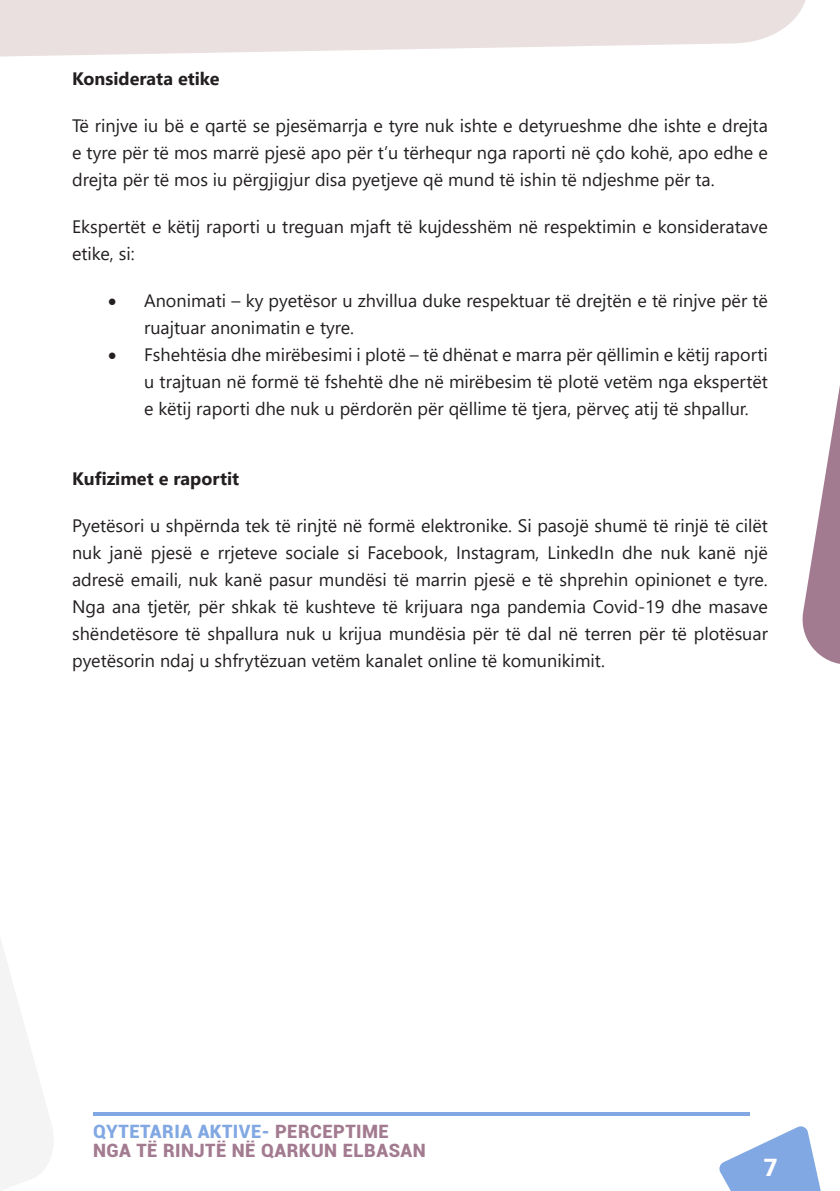
<style>
.page{position:relative;width:840px;height:1191px;background:#fff}
.page>*{position:absolute;margin:0;border:0;box-sizing:border-box;transform-origin:0 0}
.t1{font:900 24px "Roboto";color:#fff}
.t2{font:900 18.4px/18.4px "Roboto";letter-spacing:.025em;color:#a37b90}
.t3{font:18px/27px "Segoe UI";color:#231f20;text-align:justify}
.t4{font:700 18px "Segoe UI";color:#231f20}
.s1{color:#81a8e2}
</style>
<div class="page">
<svg style="left:802px;top:392px;width:37px;height:272px"></svg>
<svg style="left:719px;top:1126px;width:101px;height:64px"></svg>
<svg style="left:1px;top:0;width:805px;height:57px;fill:#eae0e0"></svg>
<hr style="left:93px;top:1112px;width:656px;height:4px;background:#81a8e2">
<svg style="left:0;top:0;width:1px;height:57px"></svg>
<svg style="left:0;top:939px;width:53px;height:252px"></svg>
<p class="t4" style="left:72px;top:62px;width:149px">Konsiderata etike</p>
<p class="t3" style="left:72px;top:111px;width:697px">Të rinjve iu bë e qartë se pjesëmarrja e tyre nuk ishte e detyrueshme dhe ishte e drejta e tyre për të mos marrë pjesë apo për t’u tërhequr nga raporti në çdo kohë, apo edhe e drejta për të mos iu përgjigjur disa pyetjeve që mund të ishin të ndjeshme për ta.</p>
<p class="t3" style="left:72px;top:212px;width:697px">Ekspertët e këtij raporti u treguan mjaft të kujdesshëm në respektimin e konsideratave etike, si:</p>
<p class="t3" style="left:144px;top:286px;width:625px;text-indent:-36px">• Anonimati – ky pyetësor u zhvillua duke respektuar të drejtën e të rinjve për të ruajtuar anonimatin e tyre.</p>
<p class="t3" style="left:144px;top:340px;width:625px;text-indent:-36px">• Fshehtësia dhe mirëbesimi i plotë – të dhënat e marra për qëllimin e këtij raporti u trajtuan në formë të fshehtë dhe në mirëbesim të plotë vetëm nga ekspertët e këtij raporti dhe nuk u përdorën për qëllime të tjera, përveç atij të shpallur.</p>
<p class="t4" style="left:72px;top:462px;width:169px">Kufizimet e raportit</p>
<p class="t3" style="left:72px;top:511px;width:697px">Pyetësori u shpërnda tek të rinjtë në formë elektronike. Si pasojë shumë të rinjë të cilët nuk janë pjesë e rrjeteve sociale si Facebook, Instagram, LinkedIn dhe nuk kanë një adresë emaili, nuk kanë pasur mundësi të marrin pjesë e të shprehin opinionet e tyre.<br>Nga ana tjetër, për shkak të kushteve të krijuara nga pandemia Covid-19 dhe masave shëndetësore të shpallura nuk u krijua mundësia për të dal në terren për të plotësuar pyetësorin ndaj u shfrytëzuan vetëm kanalet online të komunikimit.</p>
<p class="t2" style="left:93px;top:1121px;width:334px"><span class="s1">QYTETARIA AKTIVE-</span> PERCEPTIME<br>NGA TË RINJTË NË QARKUN ELBASAN</p>
<h1 class="t1" style="left:763px;top:1150px;width:15px">7</h1>
</div>
